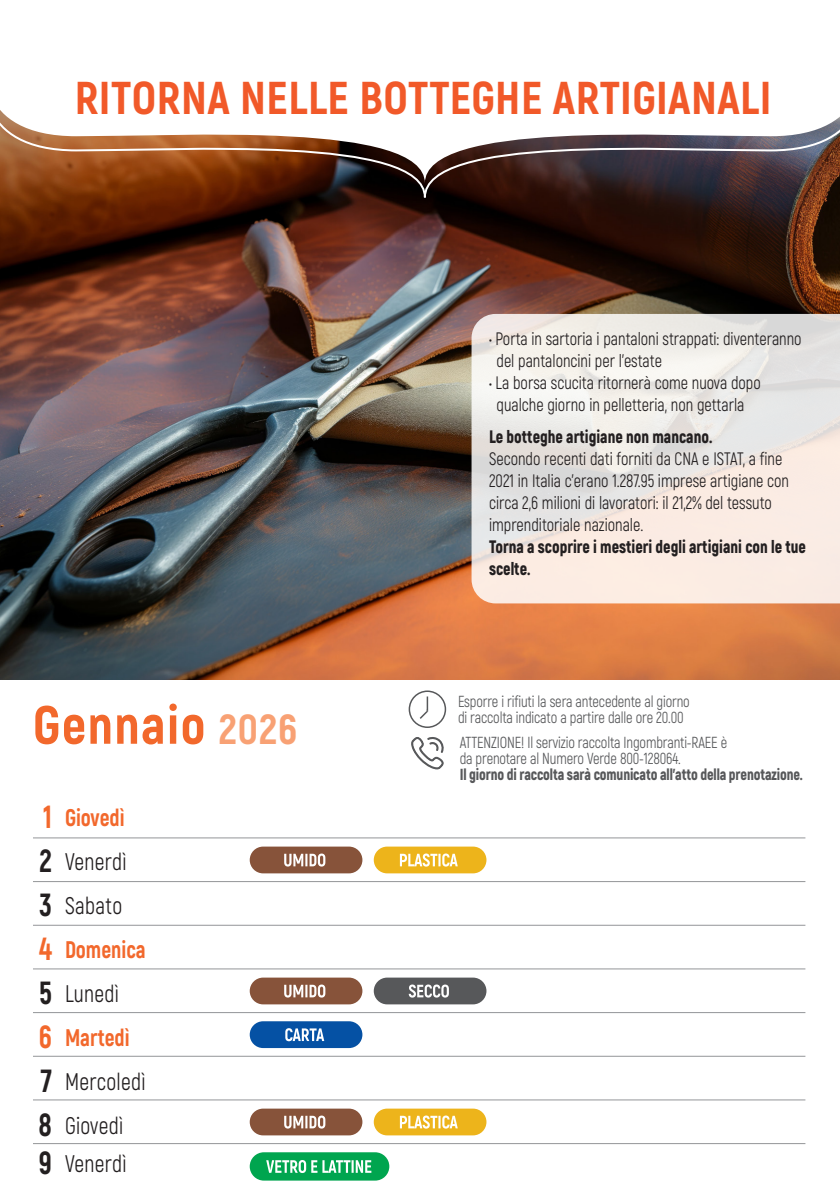
<style>
.page{position:relative;width:840px;height:1191px;background:#fff}
.page>*{position:absolute;margin:0;border:0;box-sizing:border-box;transform-origin:0 0}
.t1{font:800 53.6px "Akrobat";letter-spacing:.025em;color:#f2682c}
.t2{font:800 46px "Akrobat";letter-spacing:.01em;color:#f15929}
.t3{font:800 32px/44px "Akrobat";color:#231f20;text-align:justify;scale:.9 1}
.t4{font:24px/44px "Akrobat";letter-spacing:.015em;color:#231f20;scale:.9 1}
.t5{font:18px/22px "Akrobat";color:#231f20;scale:.9 1}
.t6{font:16px "Akrobat";letter-spacing:-.01em;color:#57585a;scale:.9 1}
.t7{font:900 16px "Akrobat";letter-spacing:-.01em;color:#57585a;scale:.9 1}
.s1{font-size:42px;color:#f8a174}
.s2{color:#f2682c}
.s3{font-weight:800;color:#f2682c}
.s4{font-weight:900}
</style>
<div class="page">
<hr style="left:33px;top:837px;width:772px;height:1px;background:#939598">
<hr style="left:33px;top:881px;width:772px;height:1px;background:#939598">
<hr style="left:33px;top:925px;width:772px;height:1px;background:#939598">
<hr style="left:33px;top:968px;width:772px;height:1px;background:#939598">
<hr style="left:33px;top:1012px;width:772px;height:1px;background:#939598">
<hr style="left:33px;top:1055px;width:772px;height:1px;background:#939598">
<hr style="left:33px;top:1099px;width:772px;height:1px;background:#939598">
<hr style="left:33px;top:1143px;width:772px;height:1px;background:#939598">
<div style="left:249px;top:846px;width:113px;height:27px;background:#87533a;border-radius:13px"></div>
<svg style="left:284px;top:853px;width:41px;height:13px"></svg>
<div style="left:373px;top:846px;width:113px;height:27px;background:#edb41b;border-radius:13px"></div>
<svg style="left:399px;top:853px;width:58px;height:13px"></svg>
<div style="left:249px;top:977px;width:113px;height:27px;background:#87533a;border-radius:13px"></div>
<svg style="left:284px;top:984px;width:41px;height:13px"></svg>
<div style="left:373px;top:977px;width:113px;height:27px;background:#57585a;border-radius:13px"></div>
<svg style="left:408px;top:984px;width:40px;height:13px"></svg>
<div style="left:249px;top:1021px;width:113px;height:27px;background:#0551a4;border-radius:13px"></div>
<svg style="left:285px;top:1028px;width:39px;height:13px"></svg>
<div style="left:249px;top:1108px;width:113px;height:27px;background:#87533a;border-radius:13px"></div>
<svg style="left:284px;top:1115px;width:41px;height:13px"></svg>
<div style="left:373px;top:1108px;width:113px;height:27px;background:#edb41b;border-radius:13px"></div>
<svg style="left:399px;top:1115px;width:58px;height:13px"></svg>
<div style="left:249px;top:1152px;width:140px;height:28px;background:#00a54f;border-radius:14px"></div>
<svg style="left:266px;top:1160px;width:105px;height:13px"></svg>
<img style="left:0;top:199px;width:839px;height:481px">
<svg style="left:471px;top:314px;width:368px;height:289px;background:#efe8e3"></svg>
<svg style="left:0;top:110px;width:839px;height:89px"></svg>
<svg style="left:408px;top:690px;width:38px;height:38px"></svg>
<svg style="left:411px;top:737px;width:32px;height:32px"></svg>
<p class="t2" style="left:75px;top:68px;width:697px">RITORNA NELLE BOTTEGHE ARTIGIANALI</p>
<p class="t1" style="left:33px;top:691px;width:266px">Gennaio <span class="s1">2026</span></p>
<p class="t3" style="left:39px;top:794px;width:16px"><span class="s2">1<br></span>2<br>3<br><span class="s2">4<br></span>5<br><span class="s2">6<br></span>7<br>8</p>
<p class="t3" style="left:39px;top:1140px;width:16px">9</p>
<p class="t4" style="left:65px;top:796px;width:91px"><span class="s3">Giovedì<br></span>Venerdì<br>Sabato<br><span class="s3">Domenica<br></span>Lunedì<br><span class="s3">Martedì<br></span>Mercoledì<br>Giovedì</p>
<p class="t4" style="left:65px;top:1141px;width:70px">Venerdì</p>
<p class="t5" style="left:496px;top:328px;width:340px;text-indent:-7px">• Porta in sartoria i pantaloni strappati: diventeranno del pantaloncini per l’estate</p>
<p class="t5" style="left:489px;top:372px;width:303px;text-align:center">• La borsa scucita ritornerà come nuova dopo qualche giorno in pelletteria, non gettarla</p>
<p class="t5" style="left:489px;top:426px;width:353px"><span class="s4">Le botteghe artigiane non mancano.<br></span>Secondo recenti dati forniti da CNA e ISTAT, a fine 2021 in Italia c’erano 1.287.95 imprese artigiane con circa 2,6 milioni di lavoratori: il 21,2% del tessuto imprenditoriale nazionale.<br><span class="s4">Torna a scoprire i mestieri degli artigiani con le tue scelte.</span></p>
<p class="t6" style="left:457px;top:691px;width:259px">Esporre i rifiuti la sera antecedente al giorno</p>
<p class="t6" style="left:457px;top:707px;width:252px">di raccolta indicato a partire dalle ore 20.00</p>
<p class="t6" style="left:459px;top:733px;width:299px">ATTENZIONE! Il servizio raccolta Ingombranti-RAEE è</p>
<p class="t6" style="left:459px;top:749px;width:247px">da prenotare al Numero Verde 800-128064.</p>
<p class="t7" style="left:459px;top:764px;width:382px">Il giorno di raccolta sarà comunicato all’atto della prenotazione.</p>
</div>
